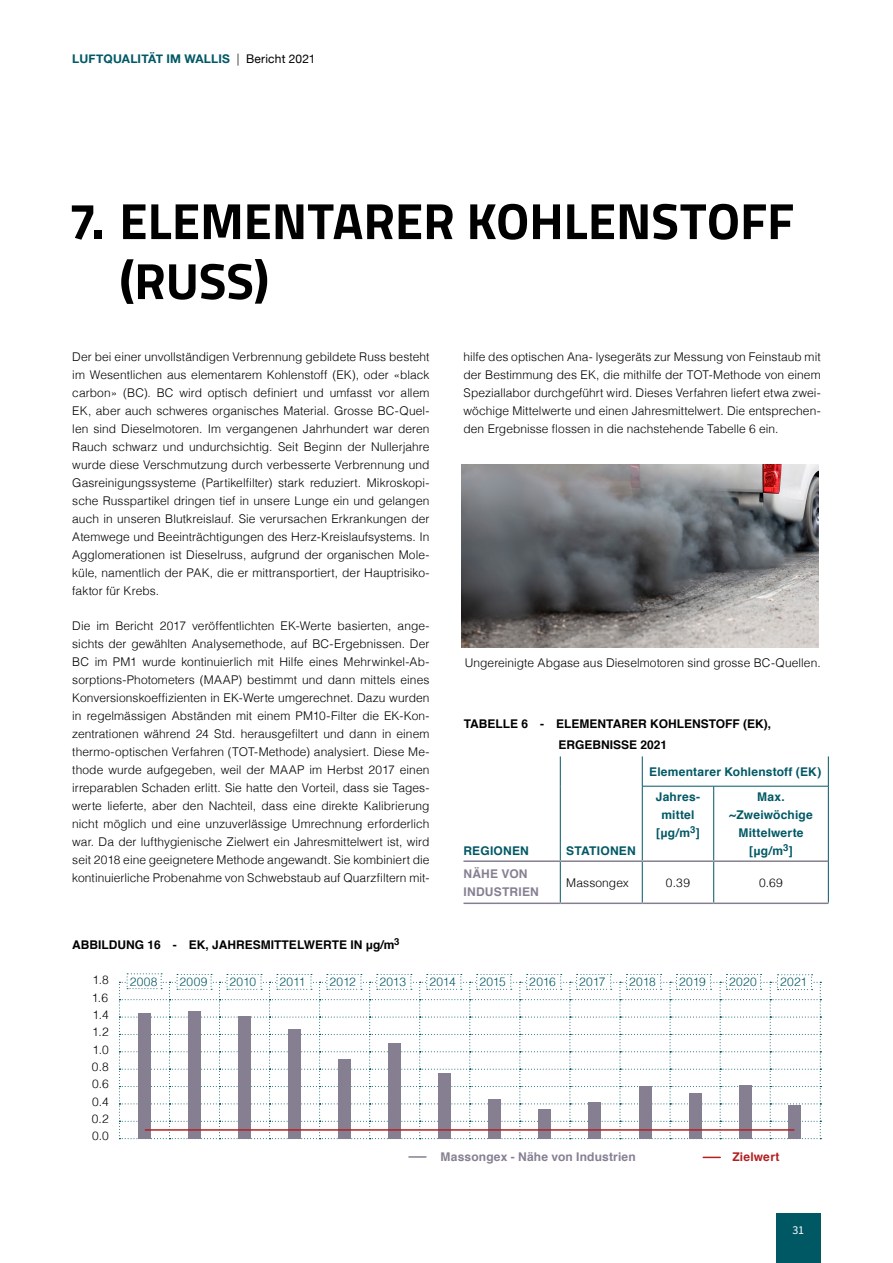
<style>
.page{position:relative;width:893px;height:1263px;background:#fff}
.page>*{position:absolute;margin:0;border:0;box-sizing:border-box;transform-origin:0 0}
.t1{font:700 51px/60px "Titillium Web";color:#000}
.t2{font:300 12px/18px "Helvetica";letter-spacing:.005em;color:#000;text-align:justify}
.t3{font:700 12px/18px "Helvetica";letter-spacing:.015em;color:#005865;text-align:center}
.t4{font:700 12px/21px "Helvetica";color:#000}
.t5{font:300 12px "Helvetica";letter-spacing:.005em;color:#005865}
.t6{font:700 12px/18px "Helvetica";letter-spacing:.015em;color:#867f92}
.t7{font:700 12px "Helvetica Neue";letter-spacing:.01em;color:#005865}
.t8{font:700 12px "Helvetica";letter-spacing:.02em;color:#b22020}
.t9{font:12px "Source Sans Pro";color:#fff}
.s1{font-weight:300;color:#000}
.s2{font-weight:400;color:#000}
</style>
<div class="page">
<div style="left:776px;top:1213px;width:45px;height:50px;background:#005865"></div>
<img style="left:461px;top:465px;width:358px;height:182px">
<svg style="left:409px;top:1156px;width:17px;height:2px"></svg>
<svg style="left:119px;top:973px;width:702px;height:166px"></svg>
<svg style="left:703px;top:1157px;width:17px;height:1px"></svg>
<hr style="left:560px;top:756px;width:1px;height:30px;background:#005865">
<hr style="left:828px;top:756px;width:1px;height:30px;background:#005865">
<hr style="left:560px;top:786px;width:1px;height:74px;background:#005865">
<hr style="left:713px;top:786px;width:1px;height:74px;background:#005865">
<hr style="left:828px;top:786px;width:1px;height:75px;background:#005865">
<hr style="left:560px;top:862px;width:1px;height:40px;background:#005865">
<hr style="left:713px;top:862px;width:1px;height:40px;background:#005865">
<hr style="left:828px;top:861px;width:1px;height:41px;background:#005865">
<hr style="left:642px;top:786px;width:72px;height:1px;background:#005865">
<hr style="left:714px;top:786px;width:114px;height:1px;background:#005865">
<hr style="left:642px;top:756px;width:1px;height:30px;background:#005865">
<hr style="left:642px;top:786px;width:1px;height:74px;background:#005865">
<hr style="left:642px;top:862px;width:1px;height:40px;background:#005865">
<hr style="left:463px;top:860px;width:97px;height:2px;background:#867f92">
<hr style="left:560px;top:860px;width:82px;height:2px;background:#867f92">
<hr style="left:642px;top:860px;width:72px;height:2px;background:#867f92">
<hr style="left:714px;top:860px;width:114px;height:2px;background:#867f92">
<hr style="left:463px;top:902px;width:97px;height:2px;background:#867f92">
<hr style="left:560px;top:902px;width:82px;height:2px;background:#867f92">
<hr style="left:642px;top:902px;width:72px;height:2px;background:#867f92">
<hr style="left:714px;top:902px;width:114px;height:2px;background:#867f92">
<div style="left:138px;top:1013px;width:13px;height:126px;background:#867f92"></div>
<div style="left:188px;top:1011px;width:13px;height:128px;background:#867f92"></div>
<div style="left:238px;top:1017px;width:13px;height:122px;background:#867f92"></div>
<div style="left:288px;top:1029px;width:13px;height:110px;background:#867f92"></div>
<div style="left:338px;top:1059px;width:13px;height:80px;background:#867f92"></div>
<div style="left:388px;top:1043px;width:13px;height:96px;background:#867f92"></div>
<div style="left:438px;top:1073px;width:13px;height:66px;background:#867f92"></div>
<div style="left:488px;top:1099px;width:13px;height:40px;background:#867f92"></div>
<div style="left:539px;top:1109px;width:12px;height:30px;background:#867f92"></div>
<div style="left:589px;top:1103px;width:12px;height:36px;background:#867f92"></div>
<div style="left:639px;top:1086px;width:12px;height:53px;background:#867f92"></div>
<div style="left:689px;top:1093px;width:12px;height:46px;background:#867f92"></div>
<div style="left:739px;top:1085px;width:12px;height:54px;background:#867f92"></div>
<div style="left:788px;top:1106px;width:12px;height:33px;background:#867f92"></div>
<hr style="left:145px;top:1129px;width:649px;height:2px;background:#b22020">
<p class="t7" style="left:72px;top:49px;width:245px">LUFTQUALITÄT IM WALLIS <span class="s1">|</span> <span class="s2">Bericht 2021</span></p>
<h1 class="t1" style="left:119px;top:189px;width:676px;text-indent:-51px">7. ELEMENTARER KOHLENSTOFF (RUSS)</h1>
<p class="t2" style="left:72px;top:346px;width:359px">Der bei einer unvollständigen Verbrennung gebildete Russ besteht im Wesentlichen aus elementarem Kohlenstoff (EK), oder «black carbon» (BC). BC wird optisch definiert und umfasst vor allem EK, aber auch schweres organisches Material. Grosse BC-Quel&shy;len sind Dieselmotoren. Im vergangenen Jahrhundert war deren Rauch schwarz und undurchsichtig. Seit Beginn der Nullerjahre wurde diese Verschmutzung durch verbesserte Verbrennung und Gasreinigungssysteme (Partikelfilter) stark reduziert. Mikroskopi&shy;sche Russpartikel dringen tief in unsere Lunge ein und gelangen auch in unseren Blutkreislauf. Sie verursachen Erkrankungen der Atemwege und Beeinträchtigungen des Herz-Kreislaufsystems. In Agglomerationen ist Dieselruss, aufgrund der organischen Mole&shy;küle, namentlich der PAK, die er mittransportiert, der Hauptrisiko&shy;faktor für Krebs.</p>
<p class="t2" style="left:72px;top:615px;width:359px">Die im Bericht 2017 veröffentlichten EK-Werte basierten, ange&shy;sichts der gewählten Analysemethode, auf BC-Ergebnissen. Der BC im PM1 wurde kontinuierlich mit Hilfe eines Mehrwinkel-Ab&shy;sorptions-Photometers (MAAP) bestimmt und dann mittels eines Konversionskoeffizienten in EK-Werte umgerechnet. Dazu wurden in regelmässigen Abständen mit einem PM10-Filter die EK-Kon&shy;zentrationen während 24 Std. herausgefiltert und dann in einem thermo-optischen Verfahren (TOT-Methode) analysiert. Diese Me&shy;thode wurde aufgegeben, weil der MAAP im Herbst 2017 einen irreparablen Schaden erlitt. Sie hatte den Vorteil, dass sie Tages&shy;werte lieferte, aber den Nachteil, dass eine direkte Kalibrierung nicht möglich und eine unzuverlässige Umrechnung erforderlich war. Da der lufthygienische Zielwert ein Jahresmittelwert ist, wird seit 2018 eine geeignetere Methode angewandt. Sie kombiniert die kontinuierliche Probenahme von Schwebstaub auf Quarzfiltern mit-</p>
<p class="t4" style="left:72px;top:935px;width:329px">ABBILDUNG 16 - EK, JAHRESMITTELWERTE IN μg/m<sup>3</sup></p>
<p class="t2" style="left:463px;top:346px;width:359px">hilfe des optischen Ana- lysegeräts zur Messung von Feinstaub mit der Bestimmung des EK, die mithilfe der TOT-Methode von einem Speziallabor durchgeführt wird. Dieses Verfahren liefert etwa zwei&shy;wöchige Mittelwerte und einen Jahresmittelwert. Die entsprechen&shy;den Ergebnisse flossen in die nachstehende Tabelle 6 ein.</p>
<p class="t2" style="left:465px;top:652px;width:357px">Ungereinigte Abgase aus Dieselmotoren sind grosse BC-Quellen.</p>
<p class="t4" style="left:464px;top:713px;width:15px">Tabelle</p>
<p class="t4" style="left:558px;top:713px;width:214px;text-indent:-37px">6 - ELEMENTARER KOHLENSTOFF (EK),<br>ERGEBNISSE 2021</p>
<p class="t3" style="left:463px;top:842px;width:67px">REGIONEN</p>
<p class="t3" style="left:566px;top:842px;width:71px">STATIONEN</p>
<p class="t3" style="left:656px;top:759px;width:167px;line-height:25.3px;text-align:left;text-indent:-7px">Elementarer Kohlenstoff (EK)<br>Jahres-</p>
<p class="t3" style="left:656px;top:806px;width:45px">mittel [μg/m<sup>3</sup>]</p>
<p class="t3" style="left:729px;top:788px;width:85px">Max. ~Zweiwöchige<br>Mittelwerte [μg/m<sup>3</sup>]</p>
<p class="t6" style="left:463px;top:865px;width:77px">NÄHE VON<br>INDUSTRIEN</p>
<p class="t2" style="left:566px;top:872px;width:64px">Massongex</p>
<p class="t2" style="left:666px;top:872px;width:26px">0.39</p>
<p class="t2" style="left:759px;top:872px;width:25px">0.69</p>
<p class="t2" style="left:92px;top:970px;width:18px">1.8</p>
<p class="t2" style="left:92px;top:987px;width:18px">1.6</p>
<p class="t2" style="left:93px;top:1005px;width:18px">1.4</p>
<p class="t2" style="left:92px;top:1022px;width:18px">1.2</p>
<p class="t2" style="left:92px;top:1040px;width:18px;line-height:17.4px">1.0<br>0.8</p>
<p class="t2" style="left:92px;top:1074px;width:18px">0.6</p>
<p class="t2" style="left:92px;top:1092px;width:18px">0.4</p>
<p class="t2" style="left:92px;top:1109px;width:19px">0.2</p>
<p class="t2" style="left:92px;top:1126px;width:18px">0.0</p>
<p class="t5" style="left:130px;top:971px;width:29px">2008</p>
<p class="t5" style="left:180px;top:972px;width:29px">2009</p>
<p class="t5" style="left:230px;top:972px;width:28px">2010</p>
<p class="t5" style="left:280px;top:972px;width:27px">2011</p>
<p class="t5" style="left:329px;top:972px;width:28px">2012</p>
<p class="t5" style="left:379px;top:972px;width:28px">2013</p>
<p class="t5" style="left:429px;top:972px;width:28px">2014</p>
<p class="t5" style="left:479px;top:972px;width:28px">2015</p>
<p class="t5" style="left:529px;top:972px;width:28px">2016</p>
<p class="t5" style="left:579px;top:972px;width:28px">2017</p>
<p class="t5" style="left:629px;top:972px;width:28px">2018</p>
<p class="t5" style="left:679px;top:972px;width:28px">2019</p>
<p class="t5" style="left:729px;top:972px;width:29px">2020</p>
<p class="t5" style="left:780px;top:972px;width:29px">2021</p>
<p class="t6" style="left:440px;top:1148px;width:197px">Massongex - Nähe von Industrien</p>
<p class="t8" style="left:732px;top:1147px;width:49px">Zielwert</p>
<p class="t9" style="left:792px;top:1222px;width:13px">31</p>
</div>
